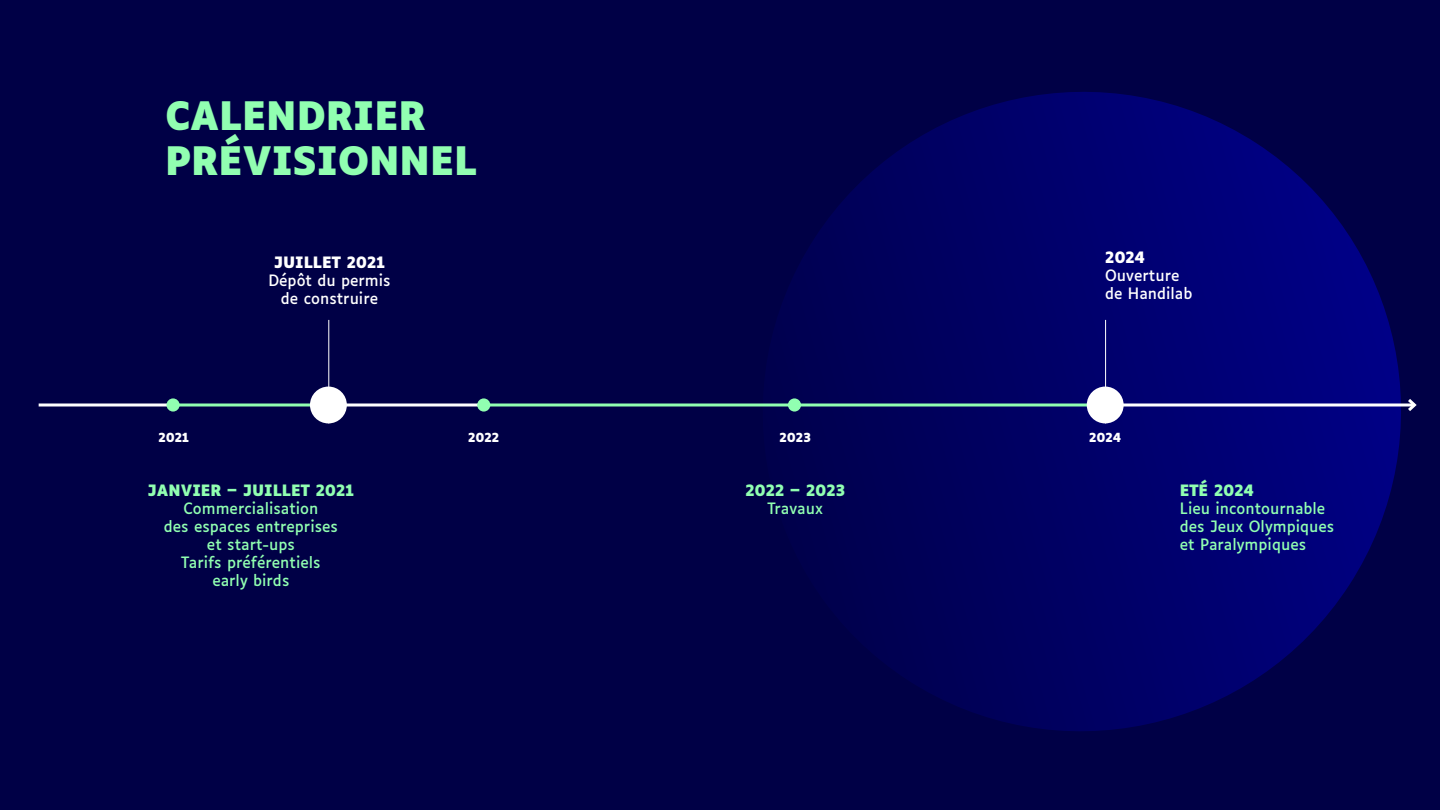
<style>
.page{position:relative;width:1440px;height:810px;background:#000046}
.page>*{position:absolute;margin:0;border:0;box-sizing:border-box;transform-origin:0 0}
.t1{font:700 37.5px/45px "Luciole";color:#91ffb1}
.t2{font:15px/18px "Luciole";color:#91ffb1}
.t3{font:15px/18px "Luciole";color:#fff;text-align:center}
.t4{font:700 15px "Luciole";color:#91ffb1}
.t5{font:700 15px "Luciole";color:#fff}
.t6{font:700 12px "Luciole";letter-spacing:-.01em;color:#fff}
</style>
<div class="page">
<svg style="left:718px;top:92px;width:687px;height:639px"></svg>
<hr style="left:1106px;top:404px;width:308px;height:2px;background:#fff">
<svg style="left:1405px;top:399px;width:12px;height:12px"></svg>
<hr style="left:173px;top:404px;width:155px;height:2px;background:#91ffb1">
<hr style="left:39px;top:404px;width:134px;height:2px;background:#fff">
<hr style="left:330px;top:404px;width:155px;height:2px;background:#fff">
<hr style="left:485px;top:404px;width:620px;height:2px;background:#91ffb1">
<hr style="left:328px;top:320px;width:1px;height:103px;background:#fff">
<hr style="left:1105px;top:320px;width:1px;height:103px;background:#fff">
<div style="left:166px;top:398px;width:14px;height:14px;background:#91ffb1;border-radius:50%"></div>
<div style="left:310px;top:387px;width:37px;height:36px;background:#fff;border-radius:50%"></div>
<div style="left:1087px;top:387px;width:37px;height:36px;background:#fff;border-radius:50%"></div>
<div style="left:477px;top:398px;width:13px;height:14px;background:#91ffb1;border-radius:50%"></div>
<div style="left:788px;top:398px;width:13px;height:14px;background:#91ffb1;border-radius:50%"></div>
<h1 class="t1" style="left:165px;top:95px;width:314px">CALENDRIER<br>PRÉVISIONNEL</h1>
<p class="t5" style="left:274px;top:254px;width:112px">JUILLET 2021</p>
<p class="t3" style="left:268px;top:270px;width:124px">Dépôt du permis de construire</p>
<p class="t5" style="left:1105px;top:249px;width:42px">2024</p>
<p class="t3" style="left:1105px;top:265px;width:89px;text-align:left">Ouverture de Handilab</p>
<p class="t6" style="left:159px;top:431px;width:32px">2021</p>
<p class="t6" style="left:468px;top:431px;width:33px">2022</p>
<p class="t6" style="left:780px;top:431px;width:33px">2023</p>
<p class="t6" style="left:1089px;top:431px;width:34px">2024</p>
<p class="t4" style="left:148px;top:482px;width:208px">JANVIER – JUILLET 2021</p>
<p class="t2" style="left:164px;top:498px;width:176px;text-align:center">Commercialisation<br>des espaces entreprises et start-ups<br>Tarifs préférentiels early birds</p>
<p class="t4" style="left:745px;top:482px;width:101px">2022 – 2023</p>
<p class="t2" style="left:768px;top:498px;width:57px">Travaux</p>
<p class="t4" style="left:1180px;top:482px;width:76px">ETÉ 2024</p>
<p class="t2" style="left:1180px;top:498px;width:156px">Lieu incontournable des Jeux Olympiques et Paralympiques</p>
</div>
